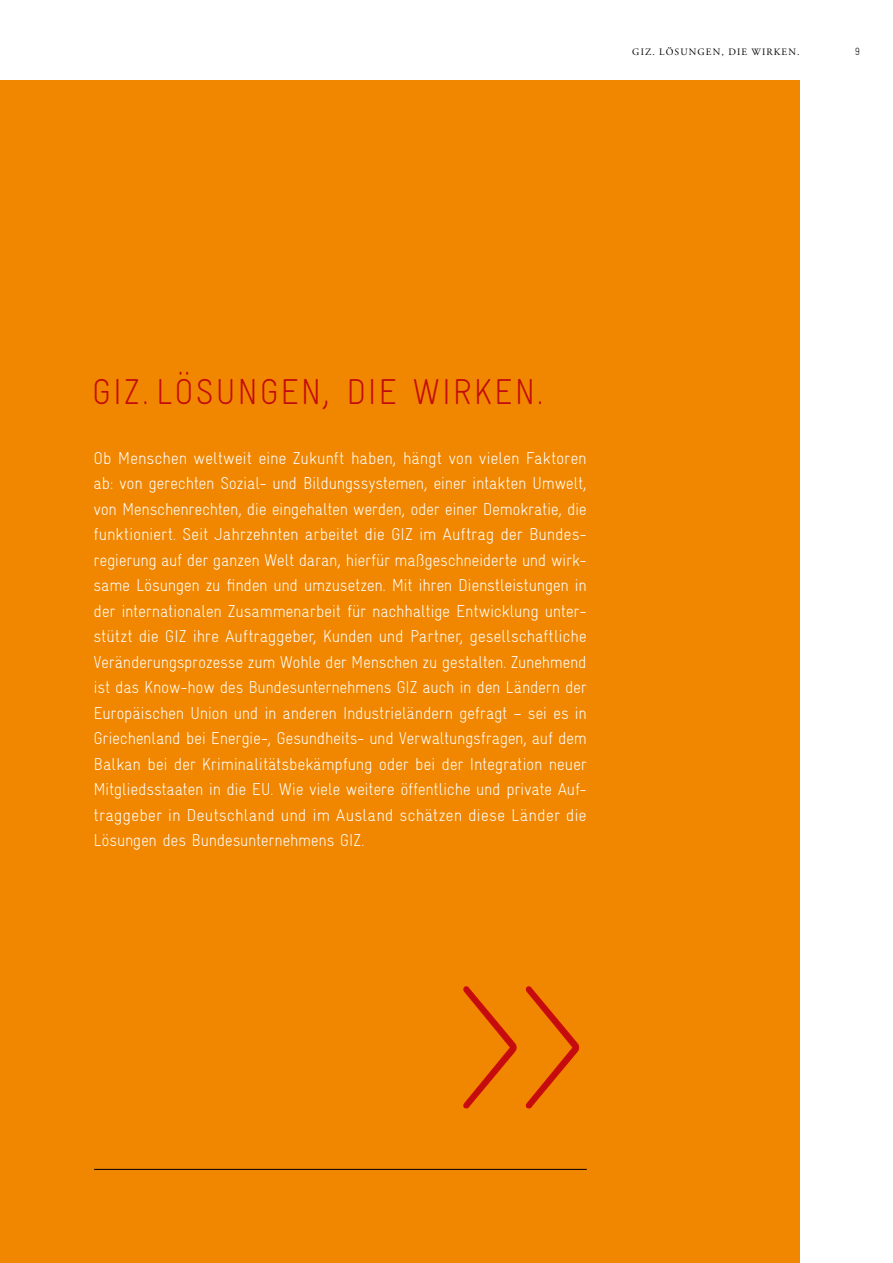
<style>
.page{position:relative;width:893px;height:1263px;background:#fff}
.page>*{position:absolute;margin:0;border:0;box-sizing:border-box;transform-origin:0 0}
.t1{font:300 condensed 36px "Gravur";letter-spacing:.04em;color:#c20c0d}
.t2{font:300 condensed 17.25px/25.5px "Gravur";letter-spacing:-.015em;color:#fff;text-align:justify}
.t3{font:300 condensed 10.5px "Gravur";color:#000}
.t4{font:9.75px "Adobe Garamond Pro";letter-spacing:.115em;color:#000}
</style>
<div class="page">
<div style="left:0;top:81px;width:799px;height:1182px;background:#f18700"></div>
<svg style="left:463px;top:986px;width:116px;height:122px"></svg>
<hr style="left:94px;top:1169px;width:492px;height:1px;background:#000">
<p class="t4" style="left:632px;top:46px;width:169px">GIZ. LÖSUNGEN, DIE WIRKEN.</p>
<p class="t3" style="left:855px;top:46px;width:7px">9</p>
<h1 class="t1" style="left:92px;top:372px;width:126px">Giz. Lösungen</h1>
<h1 class="t1" style="left:323px;top:372px;width:40px">, die</h1>
<h1 class="t1" style="left:412px;top:372px;width:48px">Wirken</h1>
<h1 class="t1" style="left:537px;top:372px;width:8px">.</h1>
<p class="t2" style="left:94px;top:445px;width:495px">O b Menschen weltweit eine Zukunft haben, hängt von vielen Faktoren ab: von gerechten Sozial- und Bildungssystemen, einer intakten Umwelt, von Menschenrechten, die eingehalten werden, oder einer Demokratie, die funktioniert. Seit Jahrzehnten arbeitet die GIZ im Auftrag der Bundes&shy;regierung auf der ganzen Welt daran, hierfür maßgeschneiderte und wirk&shy;same Lösungen zu finden und umzusetzen. Mit ihren Dienstleistungen in der internationalen Zusammenarbeit für nachhaltige Entwicklung unter&shy;stützt die GIZ ihre Auftraggeber, Kunden und Partner, gesellschaftliche Veränderungsprozesse zum Wohle der Menschen zu gestalten. Zunehmend ist das Know-how des Bundesunternehmens GIZ auch in den Ländern der Europäischen Union und in anderen Industrieländern gefragt – sei es in Griechenland bei Energie-, Gesundheits- und Verwaltungsfragen, auf dem Balkan bei der Kriminalitätsbekämpfung oder bei der Integration neuer Mitgliedsstaaten in die EU. Wie viele weitere öffentliche und private Auf&shy;traggeber in Deutschland und im Ausland schätzen diese Länder die Lösungen des Bundesunternehmens GIZ.</p>
</div>
